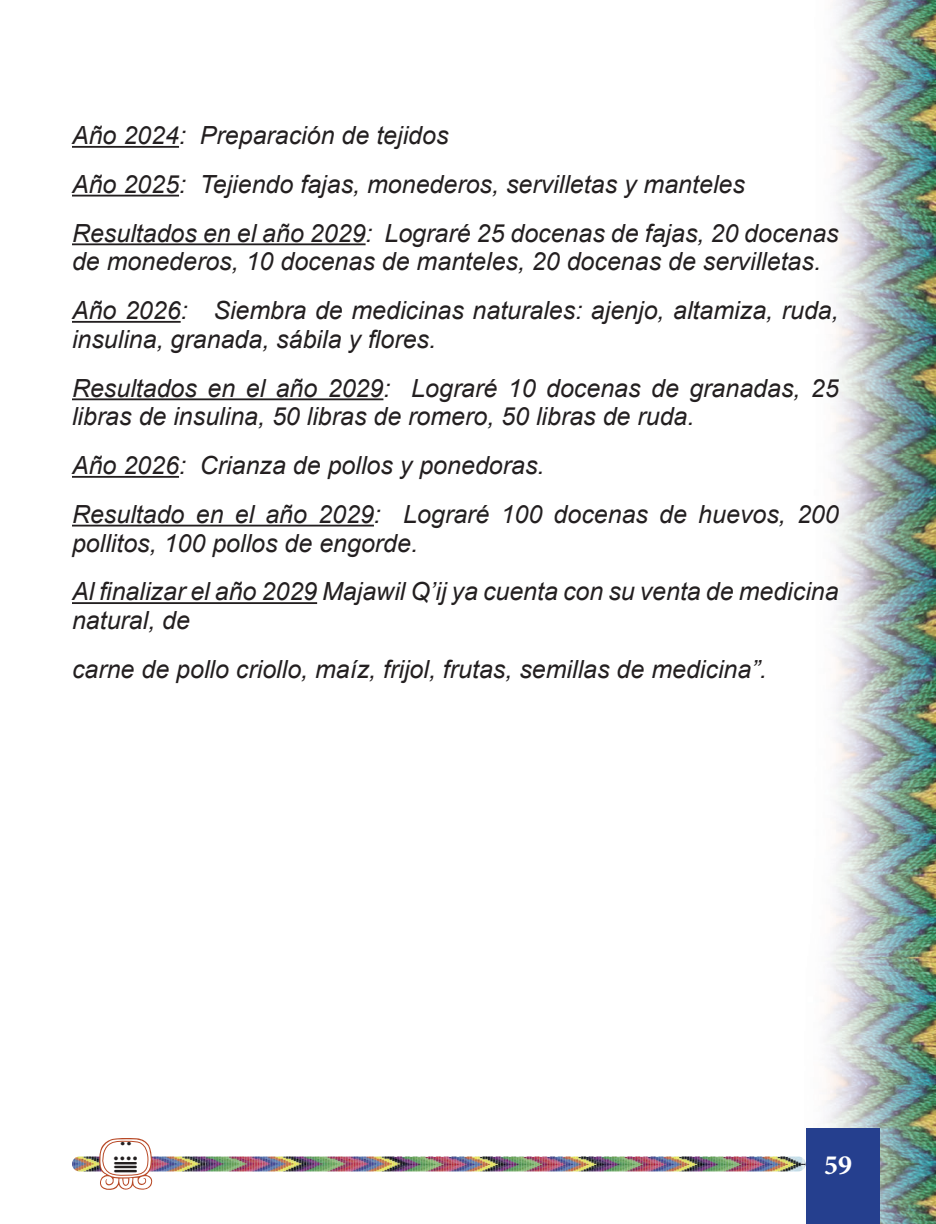
<style>
.page{position:relative;width:936px;height:1224px;background:#fff}
.page>*{position:absolute;margin:0;border:0;box-sizing:border-box;transform-origin:0 0}
.t1{font:700 28px "Minion Pro";color:#fff}
.t2{font:italic 25px/48.8px "Arial";color:#231f20}
.t3{font:22px/26.4px "Ajilabalil Maya Naoj";color:#231f20}
</style>
<div class="page">
<img style="left:72px;top:0;width:864px;height:1224px">
<img style="left:72px;top:1156px;width:734px;height:15px;border-radius:8px">
<div style="left:806px;top:1129px;width:73px;height:95px;background:#253f8e"></div>
<svg style="left:98px;top:1138px;width:56px;height:53px"></svg>
<hr style="left:72px;top:146px;width:107px;height:2px;background:#231f20">
<hr style="left:72px;top:195px;width:107px;height:2px;background:#231f20">
<hr style="left:72px;top:243px;width:294px;height:2px;background:#231f20">
<hr style="left:72px;top:321px;width:109px;height:2px;background:#231f20">
<hr style="left:72px;top:398px;width:311px;height:2px;background:#231f20">
<hr style="left:72px;top:476px;width:107px;height:2px;background:#231f20">
<hr style="left:72px;top:525px;width:302px;height:2px;background:#231f20">
<hr style="left:72px;top:602px;width:245px;height:2px;background:#231f20">
<p class="t2" style="left:72px;top:111px;width:768px">Año 2024: Preparación de tejidos<br>Año 2025: Tejiendo fajas, monederos, servilletas y manteles<br>Resultados en el año 2029: Lograré 25 docenas de fajas, 20 docenas</p>
<p class="t2" style="left:72px;top:238px;width:768px">de monederos, 10 docenas de manteles, 20 docenas de servilletas.<br>Año 2026: Siembra de medicinas naturales: ajenjo, altamiza, ruda,</p>
<p class="t2" style="left:72px;top:315px;width:768px">insulina, granada, sábila y flores.<br>Resultados en el año 2029: Lograré 10 docenas de granadas, 25</p>
<p class="t2" style="left:72px;top:393px;width:768px">libras de insulina, 50 libras de romero, 50 libras de ruda.<br>Año 2026: Crianza de pollos y ponedoras.<br>Resultado en el año 2029: Lograré 100 docenas de huevos, 200</p>
<p class="t2" style="left:72px;top:519px;width:768px">pollitos, 100 pollos de engorde.<br>Al finalizar el año 2029 Majawil Q’ij ya cuenta con su venta de medicina</p>
<p class="t2" style="left:72px;top:596px;width:696px">natural, de<br>carne de pollo criollo, maíz, frijol, frutas, semillas de medicina”.</p>
<p class="t3" style="left:114px;top:1126px;width:26px">2 p</p>
<p class="t1" style="left:824px;top:1145px;width:29px">59</p>
</div>
